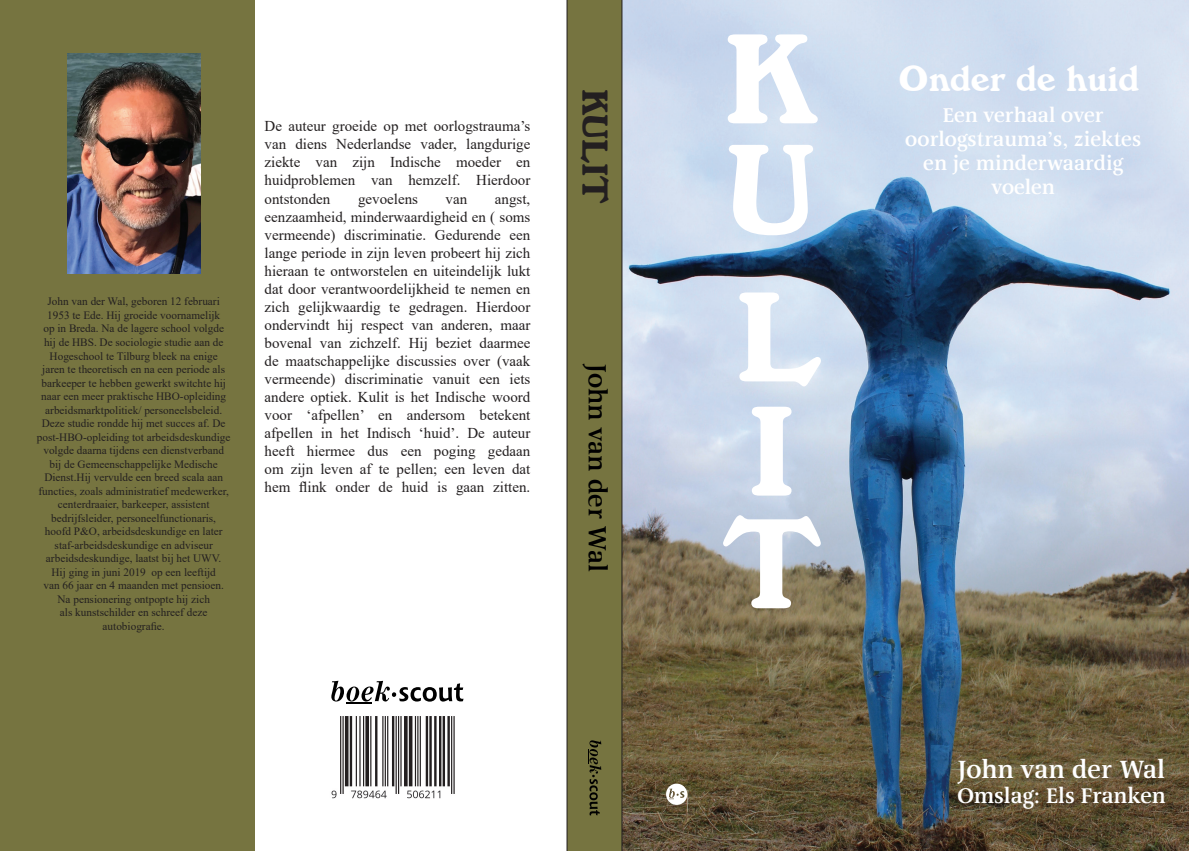
<style>
.page{position:relative;width:1189px;height:851px;background:#fff}
.page>*{position:absolute;margin:0;border:0;box-sizing:border-box;transform-origin:0 0}
.t1{font:125px "Windsor BT";color:#fff}
.t2{font:35px "Windsor BT";color:#fff}
.t3{font:35px "Windsor BT";letter-spacing:-.005em;color:#231f20}
.t4{font:500 25px "Alinea Serif";color:#fff}
.t5{font:500 25px "Alinea Serif";color:#000}
.t6{font:500 21.25px "Alinea Serif";color:#fff}
.t7{font:500 20px/24px "Alinea Serif";color:#fff;text-align:center}
.t8{font:15px/18px "Times New Roman";color:#231f20;text-align:justify}
.t9{font:11.25px/13.5px "Times New Roman";color:#231f20;text-align:center}
</style>
<div class="page">
<div style="left:567px;top:0;width:73px;height:850px;background:#767440"></div>
<div style="left:0;top:0;width:254px;height:850px;background:#767440"></div>
<img style="left:623px;top:0;width:566px;height:850px">
<hr style="left:567px;top:0;width:1px;height:850px;background:#231f20">
<hr style="left:622px;top:0;width:1px;height:850px;background:#231f20">
<svg style="left:588px;top:740px;width:13px;height:75px"></svg>
<svg style="left:331px;top:680px;width:132px;height:21px"></svg>
<hr style="left:346px;top:702px;width:26px;height:2px;background:#000">
<svg style="left:666px;top:783px;width:21px;height:21px"></svg>
<img style="left:67px;top:54px;width:133px;height:219px">
<img style="left:331px;top:716px;width:124px;height:83px">
<p class="t9" style="left:37px;top:294px;width:195px">John van der Wal, geboren 12 februari 1953 te Ede. Hij groeide voornamelijk<br>op in Breda. Na de lagere school volgde hij de HBS. De sociologie studie aan de Hogeschool te Tilburg bleek na enige<br>jaren te theoretisch en na een periode als barkeeper te hebben gewerkt switchte hij naar een meer praktische HBO-opleiding arbeidsmarktpolitiek/ personeelsbeleid.<br>Deze studie rondde hij met succes af. De post-HBO-opleiding tot arbeidsdeskundige volgde daarna tijdens een dienstverband bij de Gemeenschappelijke Medische Dienst.Hij vervulde een breed scala aan functies, zoals administratief medewerker, centerdraaier, barkeeper, assistent bedrijfsleider, personeelfunctionaris, hoofd P&amp;O, arbeidsdeskundige en later staf-arbeidsdeskundige en adviseur arbeidsdeskundige, laatst bij het UWV.</p>
<p class="t9" style="left:43px;top:564px;width:182px">Hij ging in juni 2019 op een leeftijd van 66 jaar en 4 maanden met pensioen.<br>Na pensionering ontpopte hij zich<br>als kunstschilder en schreef deze autobiografie.</p>
<p class="t8" style="left:264px;top:117px;width:267px">De auteur groeide op met oorlogstrauma’s van diens Nederlandse vader, langdurige ziekte van zijn Indische moeder en huidproblemen van hemzelf. Hierdoor ontstonden</p>
<p class="t8" style="left:358px;top:189px;width:61px">gevoelens</p>
<p class="t8" style="left:446px;top:189px;width:23px">van</p>
<p class="t8" style="left:264px;top:189px;width:267px;text-indent:230px">angst, eenzaamheid, minderwaardigheid en ( soms vermeende) discriminatie. Gedurende een lange periode in zijn leven probeert hij zich hieraan te ontworstelen en uiteindelijk lukt dat door verantwoordelijkheid te nemen en zich gelijkwaardig te gedragen. Hierdoor ondervindt hij respect van anderen, maar bovenal van zichzelf. Hij beziet daarmee de maatschappelijke discussies over (vaak vermeende) discriminatie vanuit een iets andere optiek. Kulit is het Indische woord voor ‘afpellen’ en andersom betekent afpellen in het Indisch ‘huid’. De auteur heeft hiermee dus een poging gedaan om zijn leven af te pellen; een leven dat hem flink onder de huid is gaan zitten.</p>
<p class="t3" style="left:615px;top:89px;width:116px;rotate:90deg">KULIT</p>
<p class="t5" style="left:612px;top:364px;width:209px;rotate:90deg">John van der Wal</p>
<p class="t1" style="left:724px;top:6px;width:94px">K</p>
<p class="t1" style="left:726px;top:116px;width:91px">U</p>
<p class="t1" style="left:736px;top:264px;width:86px">L</p>
<p class="t1" style="left:748px;top:378px;width:49px">I</p>
<p class="t1" style="left:723px;top:490px;width:98px">T</p>
<p class="t2" style="left:898px;top:58px;width:242px">Onder de huid</p>
<p class="t7" style="left:905px;top:103px;width:237px">Een verhaal over oorlogstrauma’s, ziektes en je minderwaardig voelen</p>
<p class="t4" style="left:958px;top:754px;width:209px">John van der Wal</p>
<p class="t6" style="left:957px;top:783px;width:210px">Omslag: Els Franken</p>
</div>
